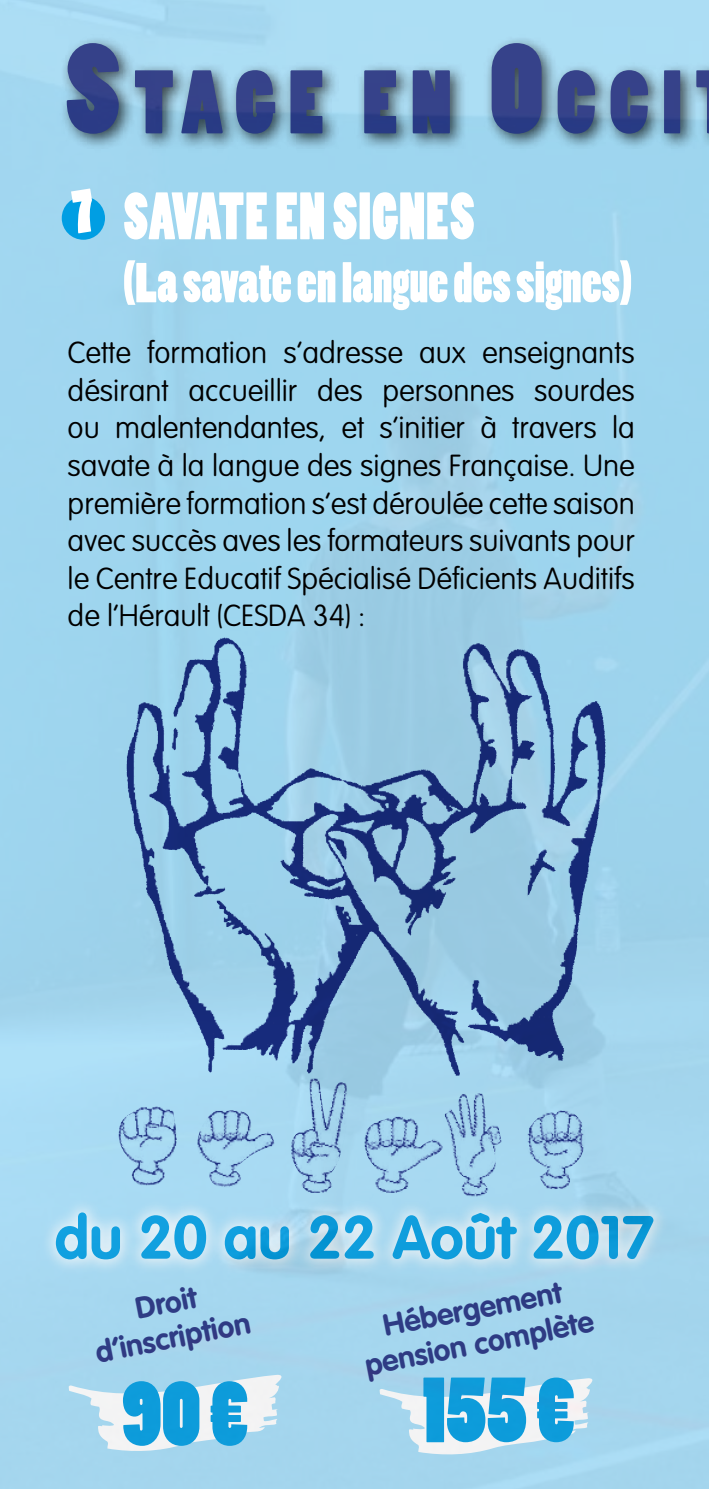
<style>
.page{position:relative;width:709px;height:1489px;background:#fff}
.page>*{position:absolute;margin:0;border:0;box-sizing:border-box;transform-origin:0 0}
.t1{font:87.25px "Poplar Std";color:#009ee3}
.t2{font:84px "Poplar Std";letter-spacing:.155em;color:#243282}
.t3{font:62.5px "Poplar Std";letter-spacing:.02em;color:#fff;scale:.86 1}
.t4{font:700 60px "VAG Rounded Std";color:#009ee3}
.t5{font:52.5px "Poplar Std";color:#fff}
.t6{font:100 30px/37.5px "VAG Rounded Std";color:#000;text-align:justify}
.t7{font:700 30px/35px "VAG Rounded Std";color:#243282;text-align:center}
.s1{font-size:120px}
</style>
<div class="page">
<img style="left:0;top:0;width:709px;height:1488px">
<div style="left:62px;top:196px;width:43px;height:44px;background:#009ee3;border-radius:50%"></div>
<img style="left:173px;top:637px;width:53px;height:80px">
<img style="left:118px;top:1078px;width:474px;height:118px">
<svg style="left:71px;top:188px;width:26px;height:13px"></svg>
<h2 class="t2" style="left:65px;top:56px;width:618px"><span class="s1">S</span>TAGE EN <span class="s1">O</span>CCI</h2>
<h3 class="t3" style="left:123px;top:182px;width:410px">SAVATE EN SIGNES</h3>
<h3 class="t5" style="left:123px;top:254px;width:510px">(La savate en langue des signes)</h3>
<p class="t6" style="left:68px;top:335px;width:568px">Cette formation s’adresse aux enseignants désirant accueillir des personnes sourdes ou malentendantes, et s’initier à travers la savate à la langue des signes Française. Une première formation s’est déroulée cette saison avec succès aves les formateurs suivants pour le Centre Educatif Spécialisé Déficients Auditifs de l’Hérault (CESDA 34) :</p>
<h3 class="t4" style="left:55px;top:1202px;width:601px">du 20 au 22 Août 2017</h3>
<p class="t7" style="left:86px;top:1301px;width:159px;rotate:-11deg">Droit d’inscription</p>
<h1 class="t1" style="left:122px;top:1365px;width:133px">90 €</h1>
<p class="t7" style="left:355px;top:1314px;width:233px;rotate:-11deg">Hébergement pension complète</p>
<h1 class="t1" style="left:422px;top:1361px;width:159px">155 €</h1>
</div>
